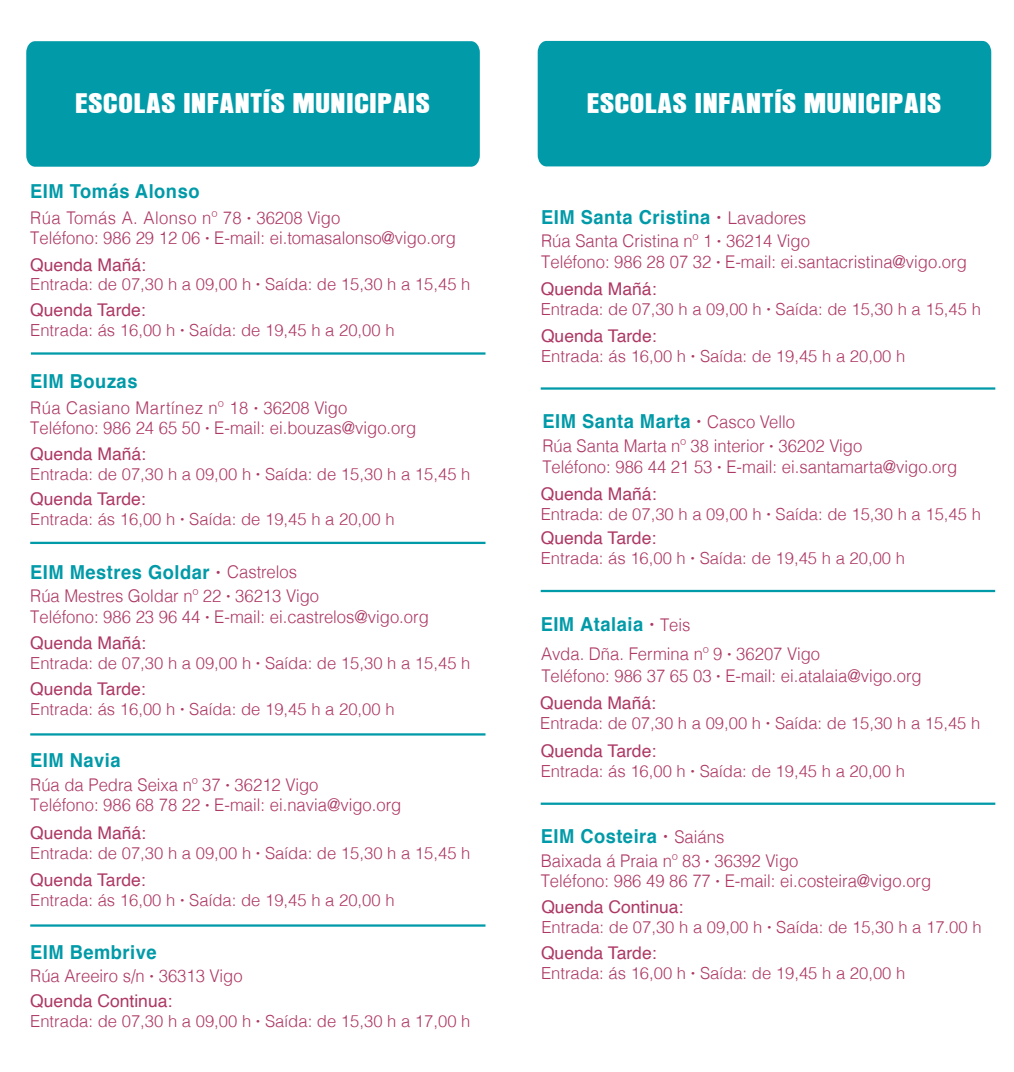
<style>
.page{position:relative;width:1014px;height:1072px;background:#fff}
.page>*{position:absolute;margin:0;border:0;box-sizing:border-box;transform-origin:0 0}
.t1{font:25.38px "Cg Aura";color:#fff;scale:1.2 1}
.t2{font:700 19.25px "Helvetica";letter-spacing:.025em;color:#009aa8;scale:.95 1}
.t3{font:300 17.5px/20.5px "Helvetica";color:#ad3864;scale:.95 1}
.t4{font:17.5px "Helvetica";color:#ad3864}
.t5{font:300 17.5px "Helvetica";letter-spacing:.025em;color:#ad3864;scale:.95 1}
.t6{font:300 16.62px "Helvetica";color:#ad3864}
.s1{font-weight:700;font-size:16.62px}
.s2{font-weight:700}
.s3{color:#ad3864}
.s4{font-weight:300;font-size:17.5px;color:#ad3864}
.s5{font-weight:400}
</style>
<div class="page">
<div style="left:26px;top:41px;width:453px;height:126px;background:#009aa8"></div>
<div style="left:537px;top:41px;width:454px;height:125px;background:#009aa8"></div>
<hr style="left:540px;top:387px;width:455px;height:2px;background:#009aa8">
<hr style="left:540px;top:590px;width:454px;height:2px;background:#009aa8">
<hr style="left:30px;top:542px;width:455px;height:2px;background:#009aa8">
<hr style="left:30px;top:733px;width:455px;height:2px;background:#009aa8">
<hr style="left:30px;top:924px;width:455px;height:2px;background:#009aa8">
<hr style="left:31px;top:352px;width:454px;height:2px;background:#009aa8">
<hr style="left:540px;top:802px;width:455px;height:2px;background:#009aa8">
<h1 class="t1" style="left:76px;top:89px;width:297px">ESCOLAS INFANTÍS MUNICIPAIS</h1>
<p class="t2" style="left:30px;top:175px;width:180px">EIM Tomás Alonso</p>
<p class="t3" style="left:30px;top:206px;width:449px">Rúa Tomás A. Alonso nº 78 <span class="s1">·</span> 36208 Vigo<br>Teléfono: 986 29 12 06 <span class="s1">·</span> E-mail: ei.tomasalonso@vigo.org</p>
<p class="t4" style="left:30px;top:251px;width:117px">Quenda Mañá:</p>
<p class="t6" style="left:30px;top:270px;width:441px">Entrada: de 07,30 h a 09,00 h <span class="s2">·</span> Saída: de 15,30 h a 15,45 h</p>
<p class="t4" style="left:30px;top:296px;width:117px">Quenda Tarde:</p>
<p class="t6" style="left:30px;top:316px;width:366px">Entrada: ás 16,00 h <span class="s2">·</span> Saída: de 19,45 h a 20,00 h</p>
<p class="t2" style="left:30px;top:365px;width:114px">EIM Bouzas</p>
<p class="t5" style="left:30px;top:392px;width:335px">Rúa Casiano Martínez nº 18 <span class="s1">·</span> 36208 Vigo</p>
<p class="t3" style="left:30px;top:416px;width:407px">Teléfono: 986 24 65 50 <span class="s1">·</span> E-mail: ei.bouzas@vigo.org</p>
<p class="t4" style="left:30px;top:440px;width:117px">Quenda Mañá:</p>
<p class="t6" style="left:30px;top:459px;width:441px">Entrada: de 07,30 h a 09,00 h <span class="s2">·</span> Saída: de 15,30 h a 15,45 h</p>
<p class="t4" style="left:30px;top:485px;width:117px">Quenda Tarde:</p>
<p class="t6" style="left:30px;top:505px;width:366px">Entrada: ás 16,00 h <span class="s2">·</span> Saída: de 19,45 h a 20,00 h</p>
<p class="t2" style="left:30px;top:556px;width:282px">EIM Mestres Goldar <span class="s3">·</span> <span class="s4">Castrelos</span></p>
<p class="t3" style="left:30px;top:584px;width:421px">Rúa Mestres Goldar nº 22 <span class="s1">·</span> 36213 Vigo<br>Teléfono: 986 23 96 44 <span class="s1">·</span> E-mail: ei.castrelos@vigo.org</p>
<p class="t4" style="left:30px;top:629px;width:117px">Quenda Mañá:</p>
<p class="t6" style="left:30px;top:649px;width:441px">Entrada: de 07,30 h a 09,00 h <span class="s2">·</span> Saída: de 15,30 h a 15,45 h</p>
<p class="t4" style="left:30px;top:675px;width:117px">Quenda Tarde:</p>
<p class="t6" style="left:30px;top:695px;width:366px">Entrada: ás 16,00 h <span class="s2">·</span> Saída: de 19,45 h a 20,00 h</p>
<p class="t2" style="left:30px;top:745px;width:97px">EIM Navia</p>
<p class="t3" style="left:30px;top:773px;width:392px">Rúa da Pedra Seixa nº 37 <span class="s1">·</span> 36212 Vigo<br>Teléfono: 986 68 78 22 <span class="s1">·</span> E-mail: ei.navia@vigo.org</p>
<p class="t4" style="left:30px;top:819px;width:117px">Quenda Mañá:</p>
<p class="t6" style="left:30px;top:839px;width:441px">Entrada: de 07,30 h a 09,00 h <span class="s2">·</span> Saída: de 15,30 h a 15,45 h</p>
<p class="t4" style="left:30px;top:866px;width:117px">Quenda Tarde:</p>
<p class="t6" style="left:30px;top:886px;width:366px">Entrada: ás 16,00 h <span class="s2">·</span> Saída: de 19,45 h a 20,00 h</p>
<p class="t2" style="left:30px;top:936px;width:134px">EIM Bembrive</p>
<p class="t3" style="left:30px;top:961px;width:225px;line-height:25.6px">Rúa Areeiro s/n <span class="s1">·</span> 36313 Vigo<br><span class="s5">Quenda Continua:</span></p>
<p class="t6" style="left:30px;top:1007px;width:441px">Entrada: de 07,30 h a 09,00 h <span class="s2">·</span> Saída: de 15,30 h a 17,00 h</p>
<h1 class="t1" style="left:587px;top:89px;width:297px">ESCOLAS INFANTÍS MUNICIPAIS</h1>
<p class="t2" style="left:541px;top:201px;width:280px">EIM Santa Cristina <span class="s3">·</span> <span class="s4">Lavadores</span></p>
<p class="t3" style="left:541px;top:229px;width:449px">Rúa Santa Cristina nº 1 <span class="s1">·</span> 36214 Vigo<br>Teléfono: 986 28 07 32 <span class="s1">·</span> E-mail: ei.santacristina@vigo.org</p>
<p class="t4" style="left:540px;top:275px;width:117px">Quenda Mañá:</p>
<p class="t6" style="left:540px;top:295px;width:441px">Entrada: de 07,30 h a 09,00 h <span class="s2">·</span> Saída: de 15,30 h a 15,45 h</p>
<p class="t4" style="left:541px;top:322px;width:117px">Quenda Tarde:</p>
<p class="t6" style="left:541px;top:342px;width:366px">Entrada: ás 16,00 h <span class="s2">·</span> Saída: de 19,45 h a 20,00 h</p>
<p class="t2" style="left:542px;top:405px;width:267px">EIM Santa Marta <span class="s3">·</span> <span class="s4">Casco Vello</span></p>
<p class="t3" style="left:542px;top:434px;width:438px;line-height:21.2px">Rúa Santa Marta nº 38 interior <span class="s1">·</span> 36202 Vigo<br>Teléfono: 986 44 21 53 <span class="s1">·</span> E-mail: ei.santamarta@vigo.org</p>
<p class="t4" style="left:540px;top:480px;width:117px">Quenda Mañá:</p>
<p class="t6" style="left:540px;top:500px;width:441px">Entrada: de 07,30 h a 09,00 h <span class="s2">·</span> Saída: de 15,30 h a 15,45 h</p>
<p class="t4" style="left:540px;top:524px;width:117px">Quenda Tarde:</p>
<p class="t6" style="left:540px;top:544px;width:366px">Entrada: ás 16,00 h <span class="s2">·</span> Saída: de 19,45 h a 20,00 h</p>
<p class="t2" style="left:540px;top:608px;width:159px">EIM Atalaia <span class="s3">·</span> <span class="s4">Teis</span></p>
<p class="t3" style="left:541px;top:642px;width:402px;line-height:21.9px">Avda. Dña. Fermina nº 9 <span class="s1">·</span> 36207 Vigo<br>Teléfono: 986 37 65 03 <span class="s1">·</span> E-mail: ei.atalaia@vigo.org</p>
<p class="t4" style="left:540px;top:689px;width:117px">Quenda Mañá:</p>
<p class="t6" style="left:540px;top:709px;width:441px">Entrada: de 07,30 h a 09,00 h <span class="s2">·</span> Saída: de 15,30 h a 15,45 h</p>
<p class="t4" style="left:540px;top:737px;width:117px">Quenda Tarde:</p>
<p class="t6" style="left:540px;top:757px;width:366px">Entrada: ás 16,00 h <span class="s2">·</span> Saída: de 19,45 h a 20,00 h</p>
<p class="t2" style="left:540px;top:821px;width:195px">EIM Costeira <span class="s3">·</span> <span class="s4">Saiáns</span></p>
<p class="t3" style="left:540px;top:849px;width:412px">Baixada á Praia nº 83 <span class="s1">·</span> 36392 Vigo<br>Teléfono: 986 49 86 77 <span class="s1">·</span> E-mail: ei.costeira@vigo.org</p>
<p class="t4" style="left:541px;top:893px;width:144px">Quenda Continua:</p>
<p class="t6" style="left:541px;top:913px;width:441px">Entrada: de 07,30 h a 09,00 h <span class="s2">·</span> Saída: de 15,30 h a 17.00 h</p>
<p class="t4" style="left:541px;top:939px;width:117px">Quenda Tarde:</p>
<p class="t6" style="left:541px;top:959px;width:366px">Entrada: ás 16,00 h <span class="s2">·</span> Saída: de 19,45 h a 20,00 h</p>
</div>
